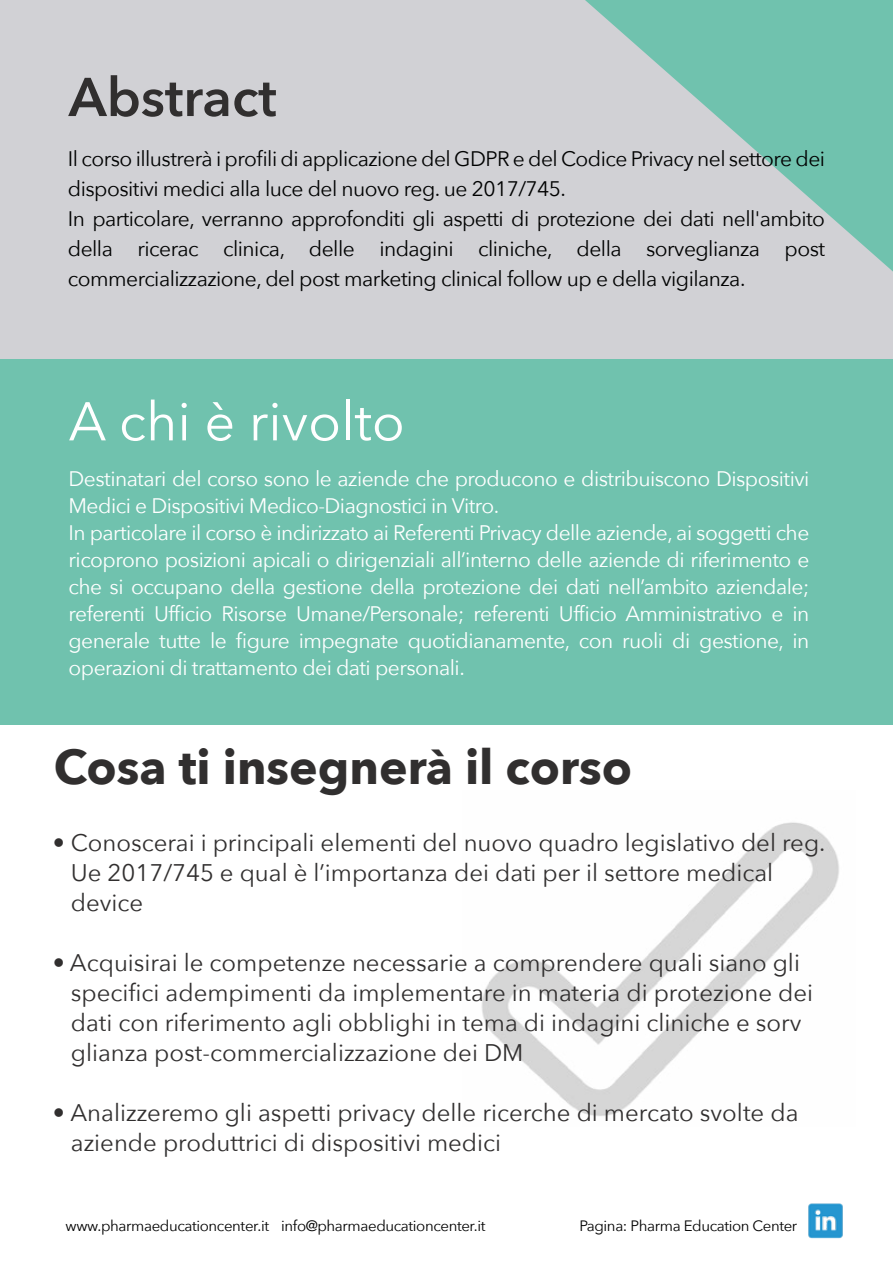
<style>
.page{position:relative;width:893px;height:1263px;background:#fff}
.page>*{position:absolute;margin:0;border:0;box-sizing:border-box;transform-origin:0 0}
.t1{font:54px "Avenir Next";color:#fff}
.t2{font:600 54px "Avenir Next";color:#312f2f}
.t3{font:700 48px "Avenir Next";color:#312f2f}
.t4{font:24px/30px "Avenir Next";color:#312f2f}
.t5{font:21px/27px "Avenir Next";letter-spacing:-.025em;color:#fff}
.t6{font:21px/30px "Avenir Next";letter-spacing:-.025em;color:#000101}
.t7{font:15px "Avenir Next";letter-spacing:-.025em;color:#000101}
</style>
<div class="page">
<img style="left:481px;top:822px;width:358px;height:294px">
<div style="left:0;top:0;width:893px;height:372px;background:#d1d1d5"></div>
<svg style="left:585px;top:0;width:308px;height:272px"></svg>
<div style="left:0;top:359px;width:893px;height:366px;background:#70c2ae"></div>
<img style="left:808px;top:1203px;width:35px;height:36px">
<h1 class="t2" style="left:69px;top:51px;width:210px">Abstract</h1>
<p class="t6" style="left:68px;top:143px;width:759px">Il corso illustrerà i profili di applicazione del GDPR e del Codice Privacy nel settore dei dispositivi medici alla luce del nuovo reg. ue 2017/745.<br>In particolare, verranno approfonditi gli aspetti di protezione dei dati nell'ambito della ricerac clinica, delle indagini cliniche, della sorveglianza post commercializzazione, del post marketing clinical follow up e della vigilanza.</p>
<h1 class="t1" style="left:69px;top:376px;width:338px">A chi è rivolto</h1>
<p class="t5" style="left:69px;top:465px;width:742px">Destinatari del corso sono le aziende che producono e distribuiscono Dispositivi Medici e Dispositivi Medico-Diagnostici in Vitro.<br>In particolare il corso è indirizzato ai Referenti Privacy delle aziende, ai soggetti che ricoprono posizioni apicali o dirigenziali all’interno delle aziende di riferimento e che si occupano della gestione della protezione dei dati nell’ambito aziendale; referenti Ufficio Risorse Umane/Personale; referenti Ufficio Amministrativo e in generale tutte le figure impegnate quotidianamente, con ruoli di gestione, in operazioni di trattamento dei dati personali.</p>
<h2 class="t3" style="left:54px;top:726px;width:580px">Cosa ti insegnerà il corso</h2>
<p class="t4" style="left:71px;top:827px;width:756px;text-indent:-18px">• Conoscerai i principali elementi del nuovo quadro legislativo del reg.<br>Ue 2017/745 e qual è l’importanza dei dati per il settore medical device</p>
<p class="t4" style="left:71px;top:947px;width:744px;text-indent:-18px">• Acquisirai le competenze necessarie a comprendere quali siano gli specifici adempimenti da implementare in materia di protezione dei dati con riferimento agli obblighi in tema di indagini cliniche e sorv glianza post-commercializzazione dei DM</p>
<p class="t4" style="left:71px;top:1097px;width:729px;text-indent:-18px">• Analizzeremo gli aspetti privacy delle ricerche di mercato svolte da aziende produttrici di dispositivi medici</p>
<p class="t7" style="left:66px;top:1213px;width:421px">www.pharmaeducationcenter.it info@pharmaeducationcenter.it</p>
<p class="t7" style="left:579px;top:1213px;width:219px">Pagina: Pharma Education Center</p>
</div>
